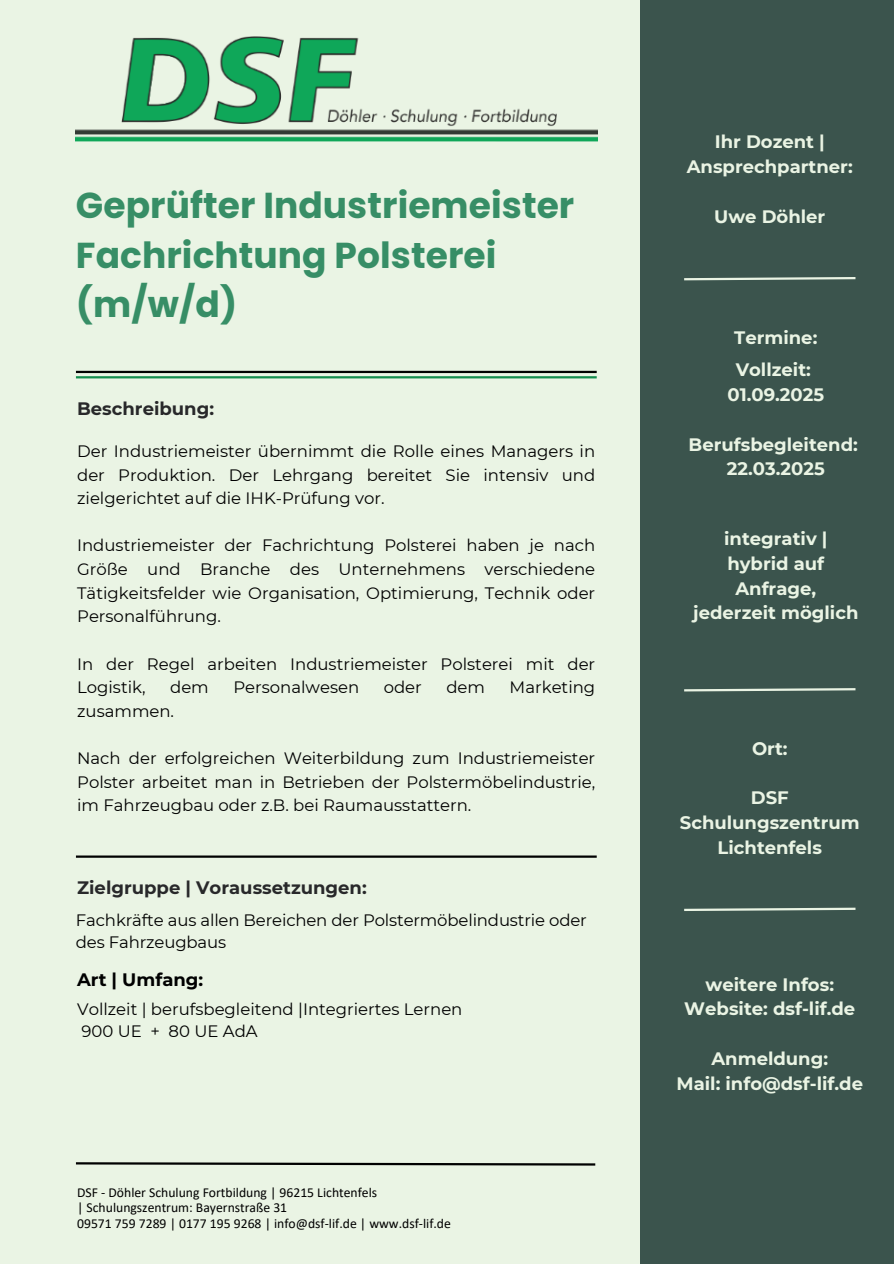
<style>
.page{position:relative;width:894px;height:1264px;background:#fff}
.page>*{position:absolute;margin:0;border:0;box-sizing:border-box;transform-origin:0 0}
.t1{font:700 36px/49.5px "Poppins";color:#378e66}
.t2{font:700 18px/24.8px "Montserrat";color:#eaf4e4;text-align:center}
.t3{font:700 18px "Montserrat";color:#28282a}
.t4{font:700 18px "Montserrat";color:#000}
.t5{font:16.5px/23.7px "Montserrat";color:#000;text-align:justify}
.t6{font:13.65px "Calibri";color:#000}
</style>
<div class="page">
<div style="left:0;top:0;width:893px;height:1263px;background:#eaf4e4"></div>
<img style="left:76px;top:36px;width:521px;height:106px">
<hr style="left:76px;top:855px;width:520px;height:2px;background:#000">
<svg style="left:75px;top:1162px;width:521px;height:4px"></svg>
<hr style="left:76px;top:371px;width:520px;height:2px;background:#000">
<hr style="left:76px;top:376px;width:520px;height:2px;background:#148d4e">
<div style="left:640px;top:0;width:253px;height:1263px;background:#3b544d"></div>
<svg style="left:684px;top:277px;width:172px;height:4px"></svg>
<svg style="left:684px;top:688px;width:172px;height:4px"></svg>
<svg style="left:684px;top:907px;width:172px;height:4px"></svg>
<h3 class="t1" style="left:76px;top:181px;width:500px">Geprüfter Industriemeister<br>Fachrichtung Polsterei (m/w/d)</h3>
<h2 class="t3" style="left:77px;top:398px;width:138px">Beschreibung:</h2>
<p class="t5" style="left:77px;top:439px;width:519px">Der Industriemeister übernimmt die Rolle eines Managers in der Produktion. Der Lehrgang bereitet Sie intensiv und zielgerichtet auf die IHK-Prüfung vor.</p>
<h1 class="t5" style="left:77px;top:533px;width:519px">Industriemeister der Fachrichtung Polsterei haben je nach Größe und Branche des Unternehmens verschiedene Tätigkeitsfelder wie Organisation, Optimierung, Technik oder Personalführung.</h1>
<p class="t5" style="left:77px;top:652px;width:519px">In der Regel arbeiten Industriemeister Polsterei mit der<br>Logistik,</p>
<p class="t5" style="left:170px;top:675px;width:40px">dem</p>
<p class="t5" style="left:233px;top:675px;width:127px">Personalwesen</p>
<p class="t5" style="left:383px;top:675px;width:40px">oder</p>
<p class="t5" style="left:446px;top:675px;width:40px">dem</p>
<p class="t5" style="left:509px;top:675px;width:87px">Marketing</p>
<p class="t5" style="left:77px;top:699px;width:98px">zusammen.</p>
<p class="t5" style="left:77px;top:746px;width:519px">Nach der erfolgreichen Weiterbildung zum Industriemeister Polster arbeitet man in Betrieben der Polstermöbelindustrie, im Fahrzeugbau oder z.B. bei Raumausstattern.</p>
<h3 class="t3" style="left:77px;top:876px;width:291px">Zielgruppe | Voraussetzungen:</h3>
<h2 class="t5" style="left:76px;top:908px;width:512px;line-height:22.5px">Fachkräfte aus allen Bereichen der Polstermöbelindustrie oder des Fahrzeugbaus</h2>
<h2 class="t4" style="left:77px;top:968px;width:128px">Art | Umfang:</h2>
<p class="t5" style="left:77px;top:997px;width:387px;line-height:22.5px">Vollzeit | berufsbegleitend |Integriertes Lernen<br>900 UE + 80 UE AdA</p>
<h3 class="t6" style="left:77px;top:1186px;width:301px">DSF - Döhler Schulung Fortbildung | 96215 Lichtenfels</h3>
<h3 class="t6" style="left:77px;top:1202px;width:211px">| Schulungszentrum: Bayernstraße 31</h3>
<p class="t6" style="left:77px;top:1217px;width:375px">09571 759 7289 | 0177 195 9268 | info@dsf-lif.de | www.dsf-lif.de</p>
<h2 class="t2" style="left:686px;top:129px;width:167px">Ihr Dozent |<br>Ansprechpartner:</h2>
<h3 class="t2" style="left:714px;top:204px;width:113px">Uwe Döhler</h3>
<h3 class="t2" style="left:734px;top:325px;width:85px">Termine:</h3>
<h2 class="t2" style="left:727px;top:357px;width:98px">Vollzeit:<br>01.09.2025</h2>
<h2 class="t2" style="left:688px;top:432px;width:171px">Berufsbegleitend:<br>22.03.2025</h2>
<p class="t2" style="left:693px;top:526px;width:167px">integrativ | hybrid auf<br>Anfrage, jederzeit möglich</p>
<p class="t2" style="left:751px;top:736px;width:37px">Ort:</p>
<p class="t2" style="left:679px;top:785px;width:181px">DSF<br>Schulungszentrum<br>Lichtenfels</p>
<p class="t2" style="left:684px;top:971px;width:172px">weitere Infos:<br>Website: dsf-lif.de</p>
<h2 class="t2" style="left:676px;top:1046px;width:188px">Anmeldung:<br>Mail: info@dsf-lif.de</h2>
</div>
